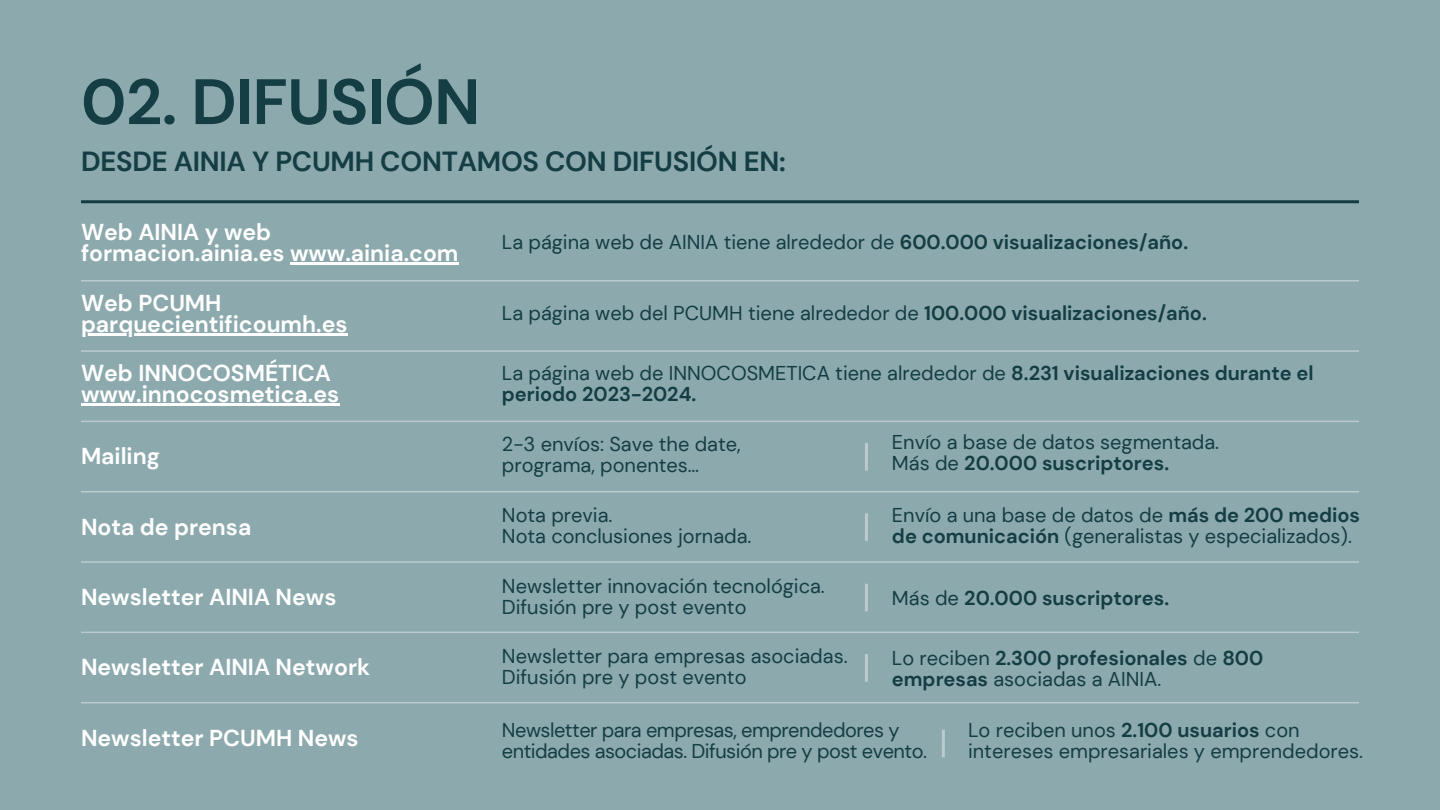
<style>
.page{position:relative;width:1440px;height:810px;background:#8ca9ad}
.page>*{position:absolute;margin:0;border:0;box-sizing:border-box;transform-origin:0 0}
.t1{font:700 64px "DM Sans";letter-spacing:-.01em;color:#143e44}
.t2{font:700 27.6px "DM Sans";letter-spacing:-.01em;color:#143e44}
.t3{font:700 23px/21px "DM Sans";color:#fff}
.t4{font:20px/21px "DM Sans";color:#143e44}
.t5{font:700 20px/21px "DM Sans";color:#143e44}
.t6{font:20px/21px "DM Sans";letter-spacing:-.025em;color:#143e44}
.s1{font-weight:700}
.s2{font-weight:400}
</style>
<div class="page">
<hr style="left:290px;top:263px;width:168px;height:2px;background:#fff">
<hr style="left:81px;top:200px;width:1278px;height:3px;background:#143e44">
<hr style="left:81px;top:280px;width:1278px;height:1px;background:#bbcbcd">
<hr style="left:81px;top:350px;width:1278px;height:2px;background:#bbcbcd">
<hr style="left:81px;top:421px;width:1278px;height:1px;background:#bbcbcd">
<hr style="left:81px;top:491px;width:1278px;height:1px;background:#bbcbcd">
<hr style="left:81px;top:561px;width:1278px;height:2px;background:#bbcbcd">
<hr style="left:81px;top:632px;width:1278px;height:1px;background:#bbcbcd">
<hr style="left:81px;top:702px;width:1278px;height:1px;background:#bbcbcd">
<hr style="left:81px;top:333px;width:267px;height:3px;background:#fff">
<hr style="left:81px;top:404px;width:258px;height:2px;background:#fff">
<hr style="left:865px;top:443px;width:3px;height:28px;background:#bbcbcd">
<hr style="left:865px;top:513px;width:3px;height:28px;background:#bbcbcd">
<hr style="left:865px;top:584px;width:3px;height:27px;background:#bbcbcd">
<hr style="left:865px;top:654px;width:3px;height:28px;background:#bbcbcd">
<hr style="left:942px;top:730px;width:3px;height:27px;background:#bbcbcd">
<h2 class="t1" style="left:81px;top:61px;width:401px">02. DIFUSIÓN</h2>
<p class="t2" style="left:81px;top:144px;width:706px">DESDE AINIA Y PCUMH CONTAMOS CON DIFUSIÓN EN:</p>
<h1 class="t3" style="left:81px;top:222px;width:379px">Web AINIA y web formacion.ainia.es www.ainia.com</h1>
<h3 class="t3" style="left:81px;top:293px;width:142px">Web PCUMH</h3>
<p class="t3" style="left:81px;top:314px;width:268px">parquecientificoumh.es</p>
<p class="t3" style="left:81px;top:363px;width:260px">Web INNOCOSMÉTICA www.innocosmetica.es</p>
<h3 class="t3" style="left:81px;top:446px;width:80px">Mailing</h3>
<p class="t3" style="left:81px;top:516px;width:172px">Nota de prensa</p>
<p class="t3" style="left:81px;top:587px;width:257px">Newsletter AINIA News</p>
<h3 class="t3" style="left:81px;top:657px;width:291px">Newsletter AINIA Network</h3>
<p class="t3" style="left:81px;top:727px;width:279px">Newsletter PCUMH News</p>
<p class="t4" style="left:502px;top:232px;width:688px">La página web de AINIA tiene alrededor de <span class="s1">600.000 visualizaciones/año.</span></p>
<p class="t4" style="left:502px;top:302px;width:706px">La página web del PCUMH tiene alrededor de <span class="s1">100.000 visualizaciones/año.</span></p>
<p class="t5" style="left:502px;top:363px;width:813px"><span class="s2">La página web de INNOCOSMETICA tiene alrededor de</span> 8.231 visualizaciones durante el periodo 2023-2024.</p>
<p class="t4" style="left:502px;top:433px;width:240px">2-3 envíos: Save the date, programa, ponentes…</p>
<p class="t4" style="left:502px;top:504px;width:112px">Nota previa.</p>
<p class="t4" style="left:502px;top:525px;width:251px">Nota conclusiones jornada.</p>
<p class="t4" style="left:502px;top:575px;width:324px">Newsletter innovación tecnológica.</p>
<p class="t4" style="left:502px;top:596px;width:246px">Difusión pre y post evento</p>
<h3 class="t4" style="left:502px;top:646px;width:347px">Newsletter para empresas asociadas.</h3>
<p class="t4" style="left:502px;top:667px;width:246px">Difusión pre y post evento</p>
<p class="t4" style="left:892px;top:431px;width:329px">Envío a base de datos segmentada.</p>
<p class="t5" style="left:892px;top:452px;width:279px"><span class="s2">Más de</span> 20.000 suscriptores.</p>
<p class="t4" style="left:892px;top:505px;width:470px">Envío a una base de datos de <span class="s1">más de 200 medios de comunicación</span> (generalistas y especializados).</p>
<h3 class="t5" style="left:892px;top:588px;width:279px"><span class="s2">Más de</span> 20.000 suscriptores.</h3>
<p class="t5" style="left:892px;top:648px;width:373px"><span class="s2">Lo reciben</span> 2.300 profesionales <span class="s2">de</span> 800 empresas <span class="s2">asociadas a AINIA.</span></p>
<p class="t6" style="left:502px;top:720px;width:427px">Newsletter para empresas, emprendedores y entidades asociadas. Difusión pre y post evento.</p>
<p class="t4" style="left:968px;top:720px;width:397px">Lo reciben unos <span class="s1">2.100 usuarios</span> con intereses empresariales y emprendedores.</p>
</div>
